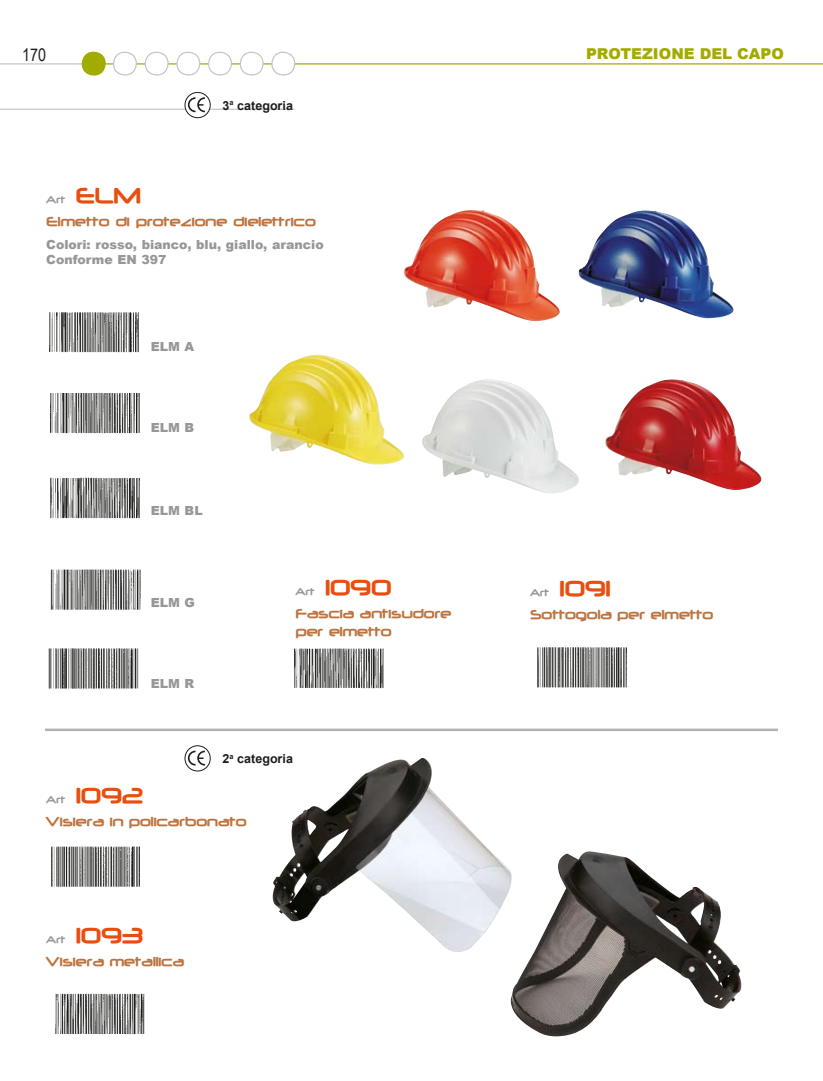
<style>
.page{position:relative;width:823px;height:1081px;background:#fff}
.page>*{position:absolute;margin:0;border:0;box-sizing:border-box;transform-origin:0 0}
.t1{font:700 25px "Neuropol";color:#e84e0f}
.t2{font:17.5px "Arial Narrow";color:#1d1d1b}
.t3{font:700 15px/18px "Neuropol";color:#bc7441}
.t4{font:900 15px "Arial";color:#a3aa00}
.t5{font:900 12.5px/15px "Arial";color:#989796}
.t6{font:700 12.5px "Arial";color:#1d1d1b}
.t7{font:700 11.25px "Neuropol";color:#989796}
</style>
<div class="page">
<hr style="left:0;top:63px;width:83px;height:2px;background:#c6c6c6">
<hr style="left:0;top:109px;width:294px;height:1px;background:#c6c6c6">
<hr style="left:94px;top:63px;width:728px;height:2px;background:#a3aa00">
<svg style="left:185px;top:92px;width:25px;height:26px"></svg>
<div style="left:184px;top:92px;width:26px;height:26px;border:1px solid #1d1d1b;border-radius:50%"></div>
<svg style="left:188px;top:97px;width:17px;height:15px"></svg>
<hr style="left:45px;top:728px;width:732px;height:3px;background:#b2b2b2">
<svg style="left:185px;top:746px;width:25px;height:25px"></svg>
<div style="left:184px;top:745px;width:26px;height:26px;border:1px solid #1d1d1b;border-radius:50%"></div>
<svg style="left:188px;top:750px;width:17px;height:15px"></svg>
<img style="left:272px;top:758px;width:238px;height:194px">
<img style="left:510px;top:851px;width:231px;height:185px">
<img style="left:404px;top:210px;width:155px;height:111px">
<img style="left:578px;top:210px;width:155px;height:109px">
<img style="left:249px;top:355px;width:154px;height:109px">
<img style="left:422px;top:379px;width:156px;height:114px">
<img style="left:605px;top:379px;width:156px;height:111px">
<img style="left:49px;top:312px;width:90px;height:41px">
<img style="left:294px;top:648px;width:90px;height:41px">
<img style="left:537px;top:647px;width:90px;height:41px">
<img style="left:51px;top:846px;width:89px;height:41px">
<img style="left:55px;top:993px;width:90px;height:42px">
<img style="left:50px;top:393px;width:90px;height:41px">
<img style="left:50px;top:477px;width:90px;height:42px">
<img style="left:50px;top:569px;width:91px;height:41px">
<img style="left:48px;top:648px;width:91px;height:41px">
<div style="left:145px;top:52px;width:23px;height:23px;background:#fff;border-radius:50%"></div>
<div style="left:145px;top:52px;width:23px;height:24px;border:1px solid #c6c6c6;border-radius:50%"></div>
<div style="left:82px;top:52px;width:23px;height:23px;background:#a3aa00;border-radius:50%"></div>
<div style="left:82px;top:52px;width:24px;height:24px;border:1px solid #a3aa00;border-radius:50%"></div>
<div style="left:113px;top:52px;width:23px;height:23px;background:#fff;border-radius:50%"></div>
<div style="left:113px;top:52px;width:24px;height:24px;border:1px solid #c6c6c6;border-radius:50%"></div>
<div style="left:177px;top:52px;width:22px;height:23px;background:#fff;border-radius:50%"></div>
<div style="left:176px;top:52px;width:24px;height:24px;border:1px solid #c6c6c6;border-radius:50%"></div>
<div style="left:208px;top:52px;width:23px;height:23px;background:#fff;border-radius:50%"></div>
<div style="left:208px;top:52px;width:24px;height:24px;border:1px solid #c6c6c6;border-radius:50%"></div>
<div style="left:240px;top:52px;width:23px;height:23px;background:#fff;border-radius:50%"></div>
<div style="left:239px;top:52px;width:24px;height:24px;border:1px solid #c6c6c6;border-radius:50%"></div>
<div style="left:272px;top:52px;width:22px;height:23px;background:#fff;border-radius:50%"></div>
<div style="left:271px;top:52px;width:24px;height:24px;border:1px solid #c6c6c6;border-radius:50%"></div>
<p class="t2" style="left:22px;top:44px;width:25px">170</p>
<p class="t4" style="left:585px;top:46px;width:199px">PROTEZIONE DEL CAPO</p>
<p class="t6" style="left:222px;top:98px;width:72px">3<sup>a</sup> categoria</p>
<p class="t7" style="left:46px;top:194px;width:21px">Art</p>
<h1 class="t1" style="left:75px;top:183px;width:66px">ELM</h1>
<p class="t5" style="left:46px;top:237px;width:279px">Colori: rosso, bianco, blu, giallo, arancio<br>Conforme EN 397</p>
<p class="t3" style="left:46px;top:213px;width:270px">Elmetto di protezione dielettrico</p>
<p class="t5" style="left:151px;top:339px;width:45px">ELM A</p>
<p class="t5" style="left:151px;top:420px;width:45px">ELM B</p>
<p class="t5" style="left:151px;top:503px;width:53px">ELM BL</p>
<p class="t5" style="left:151px;top:595px;width:46px">ELM G</p>
<p class="t5" style="left:151px;top:676px;width:45px">ELM R</p>
<p class="t7" style="left:295px;top:586px;width:21px">Art</p>
<h1 class="t1" style="left:324px;top:574px;width:68px">1090</h1>
<p class="t3" style="left:295px;top:605px;width:157px">Fascia antisudore per elmetto</p>
<p class="t6" style="left:222px;top:751px;width:72px">2<sup>a</sup> categoria</p>
<p class="t7" style="left:46px;top:793px;width:21px">Art</p>
<h1 class="t1" style="left:75px;top:782px;width:68px">1092</h1>
<p class="t3" style="left:46px;top:812px;width:201px">Visiera in policarbonato</p>
<p class="t7" style="left:46px;top:933px;width:21px">Art</p>
<h1 class="t1" style="left:75px;top:922px;width:68px">1093</h1>
<p class="t3" style="left:46px;top:952px;width:139px">Visiera metallica</p>
<p class="t7" style="left:529px;top:586px;width:21px">Art</p>
<h1 class="t1" style="left:559px;top:575px;width:52px">1091</h1>
<p class="t3" style="left:529px;top:605px;width:184px">Sottogola per elmetto</p>
</div>
